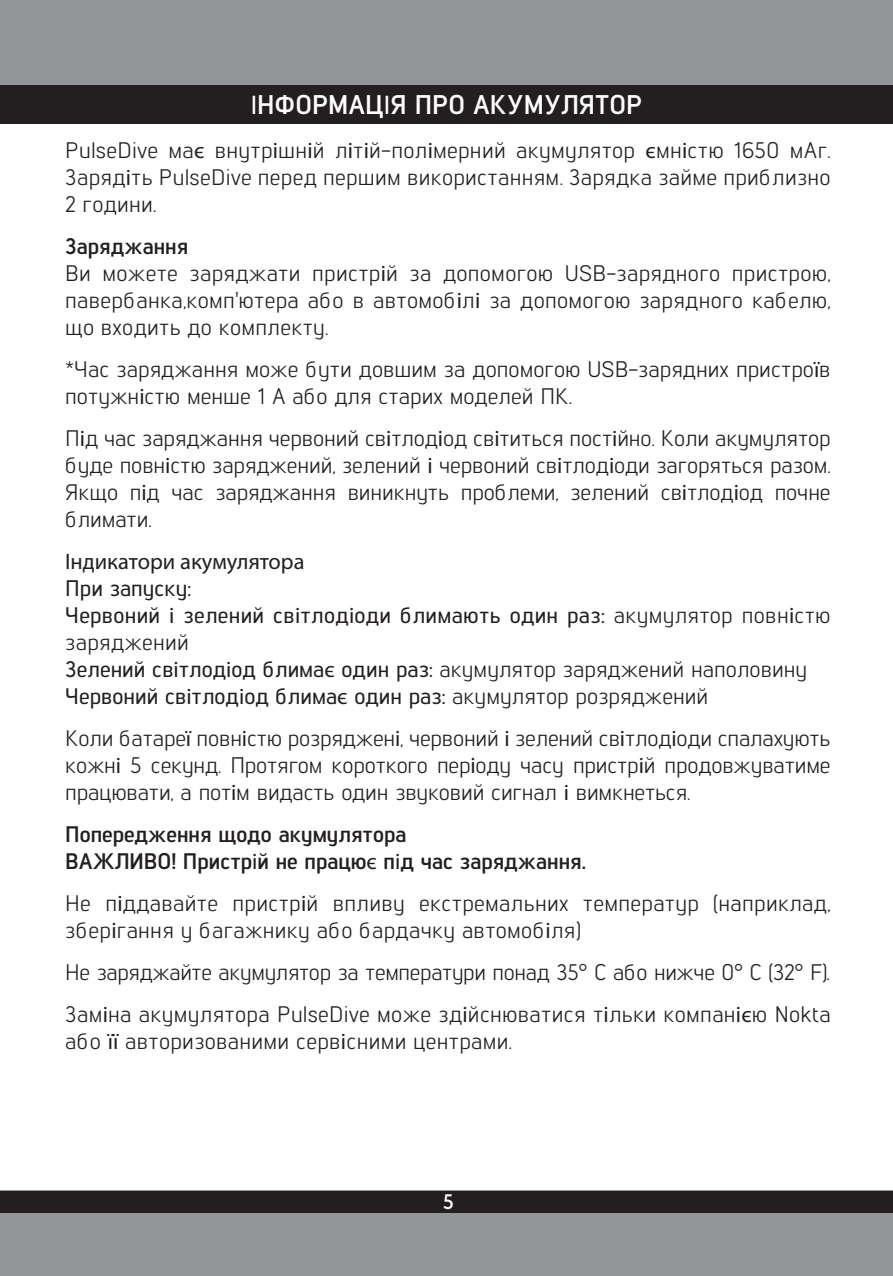
<style>
.page{position:relative;width:893px;height:1276px;background:#fff}
.page>*{position:absolute;margin:0;border:0;box-sizing:border-box;transform-origin:0 0}
.t1{font:700 27px "Lintel";color:#fff}
.t2{font:22.5px/27px "Lintel";letter-spacing:.01em;color:#231f20}
.t3{font:500 22.5px/27px "Lintel";letter-spacing:.01em;color:#231f20}
.t4{font:700 22.5px/27px "Lintel";color:#231f20}
.t5{font:22.5px "Myriad Pro";color:#231f20}
.t6{font:700 21px "Lintel";color:#fff}
.s1{font-family:"Myriad Pro";font-weight:400}
.s2{font-family:"Myriad Pro"}
.s3{font-weight:700}
.s4{font-weight:400}
</style>
<div class="page">
<div style="left:0;top:0;width:893px;height:124px;background:#939598"></div>
<div style="left:0;top:85px;width:893px;height:39px;background:#231f20"></div>
<div style="left:0;top:1191px;width:893px;height:85px;background:#939598"></div>
<div style="left:0;top:1191px;width:893px;height:21px;background:#231f20"></div>
<p class="t1" style="left:251px;top:86px;width:393px"><span class="s1">І</span>НФОРМАЦ<span class="s1">І</span>Я ПРО АКУМУЛЯТОР</p>
<p class="t2" style="left:65px;top:135px;width:767px;text-align:justify">PulseDive ма<span class="s2">є</span> внутр<span class="s2">і</span>шн<span class="s2">і</span>й л<span class="s2">і</span>т<span class="s2">і</span>й-пол<span class="s2">і</span>мерний акумулятор <span class="s2">є</span>мн<span class="s2">і</span>стю 1650 мАг.<br>Заряд<span class="s2">і</span>ть PulseDive перед першим використанням. Зарядка займе приблизно 2 години.</p>
<p class="t2" style="left:65px;top:231px;width:767px"><span class="s3">Заряджання<br></span>Ви можете заряджати пристр<span class="s2">і</span>й за допомогою USB-зарядного пристрою, павербанка,комп'ютера або в автомоб<span class="s2">і</span>л<span class="s2">і</span> за допомогою зарядного кабелю, що входить до комплекту.</p>
<p class="t2" style="left:65px;top:354px;width:767px">*Час заряджання може бути довшим за допомогою USB-зарядних пристро<span class="s2">ї</span>в потужн<span class="s2">і</span>стю менше 1 А або для старих моделей ПК.</p>
<p class="t2" style="left:65px;top:423px;width:767px;text-align:justify">П<span class="s2">і</span>д час заряджання червоний св<span class="s2">і</span>тлод<span class="s2">і</span>од св<span class="s2">і</span>титься пост<span class="s2">і</span>йно. Коли акумулятор буде повн<span class="s2">і</span>стю заряджений, зелений <span class="s2">і</span> червоний св<span class="s2">і</span>тлод<span class="s2">і</span>оди загоряться разом.<br>Якщо п<span class="s2">і</span>д час заряджання виникнуть проблеми, зелений св<span class="s2">і</span>тлод<span class="s2">і</span>од почне блимати.</p>
<p class="t5" style="left:65px;top:548px;width:241px">Індикатори акумулятора</p>
<p class="t3" style="left:65px;top:573px;width:767px">При запуску:<br>Червоний <span class="s1">і</span> зелений св<span class="s1">і</span>тлод<span class="s1">і</span>оди блимають один раз: <span class="s4">акумулятор повн</span><span class="s1">і</span><span class="s4">стю заряджений<br></span>Зелений св<span class="s1">і</span>тлод<span class="s1">і</span>од блима<span class="s1">є</span> один раз: <span class="s4">акумулятор заряджений наполовину </span>Червоний св<span class="s1">і</span>тлод<span class="s1">і</span>од блима<span class="s1">є</span> один раз: <span class="s4">акумулятор розряджений</span></p>
<p class="t2" style="left:65px;top:723px;width:767px;text-align:justify">Коли батаре<span class="s2">ї</span> повн<span class="s2">і</span>стю розряджен<span class="s2">і</span>, червоний <span class="s2">і</span> зелений св<span class="s2">і</span>тлод<span class="s2">і</span>оди спалахують кожн<span class="s2">і</span> 5 секунд. Протягом короткого пер<span class="s2">і</span>оду часу пристр<span class="s2">і</span>й продовжуватиме працювати, а пот<span class="s2">і</span>м видасть один звуковий сигнал <span class="s2">і</span> вимкнеться.</p>
<p class="t4" style="left:65px;top:819px;width:522px">Попередження щодо акумулятора<br>ВАЖЛИВО! Пристр<span class="s1">і</span>й не працю<span class="s1">є</span> п<span class="s1">і</span>д час заряджання.</p>
<p class="t2" style="left:65px;top:888px;width:767px">Не п<span class="s2">і</span>ддавайте пристр<span class="s2">і</span>й впливу екстремальних температур (наприклад, збер<span class="s2">і</span>гання у багажнику або бардачку автомоб<span class="s2">і</span>ля)</p>
<p class="t2" style="left:65px;top:950px;width:767px;line-height:42px">Не заряджайте акумулятор за температури понад 35° C або нижче 0° C (32° F).<br>Зам<span class="s2">і</span>на акумулятора PulseDive може зд<span class="s2">і</span>йснюватися т<span class="s2">і</span>льки компан<span class="s2">іє</span>ю Nokta</p>
<p class="t2" style="left:65px;top:1026px;width:448px">або <span class="s2">її</span> авторизованими серв<span class="s2">і</span>сними центрами.</p>
<p class="t6" style="left:443px;top:1187px;width:13px">5</p>
</div>
